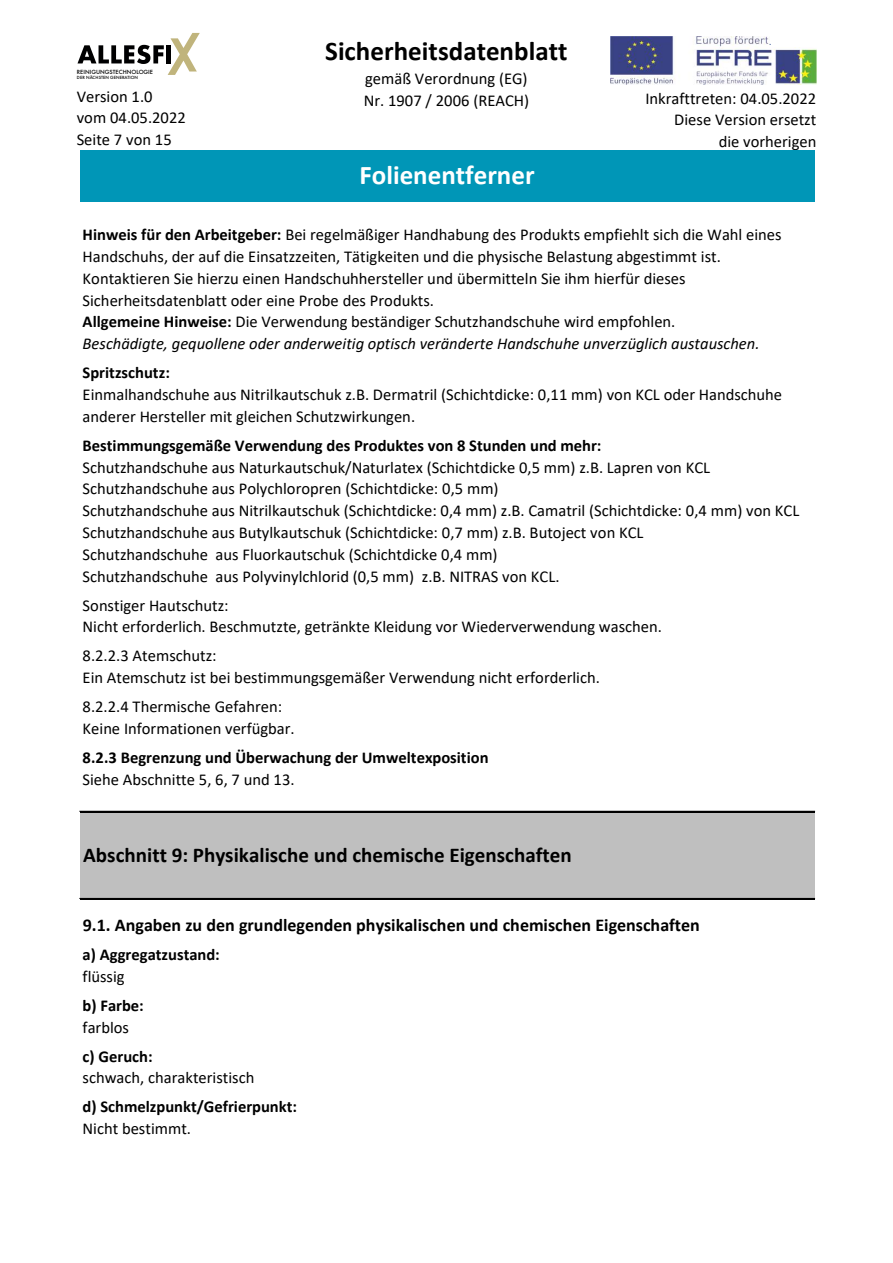
<style>
.page{position:relative;width:893px;height:1263px;background:#fff}
.page>*{position:absolute;margin:0;border:0;box-sizing:border-box;transform-origin:0 0}
.t1{font:700 27px "Calibri";color:#000}
.t2{font:700 27px "Calibri";color:#fff}
.t3{font:700 21px "Calibri";color:#000}
.t4{font:700 18px "Calibri";color:#000}
.t5{font:16.5px/21.8px "Calibri";color:#000}
.t6{font:700 16.5px "Calibri";color:#000}
.t7{font:italic 16.5px/21.8px "Calibri";color:#000}
.t8{font:10.5px "Myriad Pro";color:#2b4b90}
.t9{font:500 5.55px "Futura";color:#000001}
.t10{font:500 4.2px "Futura";color:#000001}
.s1{font-weight:700}
.s2{font-weight:700;font-style:normal}
.s3{font-style:normal}
</style>
<div class="page">
<img style="left:611px;top:37px;width:205px;height:48px">
<div style="left:80px;top:151px;width:734px;height:51px;background:#0096b7"></div>
<div style="left:80px;top:812px;width:734px;height:87px;background:#bfbfbf"></div>
<hr style="left:80px;top:811px;width:734px;height:1px;background:#000">
<hr style="left:80px;top:898px;width:734px;height:1px;background:#000">
<svg style="left:77px;top:33px;width:123px;height:42px"></svg>
<div style="left:769px;top:34px;width:48px;height:13px;background:#fff"></div>
<p class="t9" style="left:77px;top:68px;width:78px">REINIGUNGSTECHNOLOGIE</p>
<p class="t10" style="left:77px;top:75px;width:62px">DER NÄCHSTEN GENERATION</p>
<p class="t5" style="left:77px;top:85px;width:111px">Version 1.0 vom 04.05.2022<br>Seite 7 von 15</p>
<h1 class="t1" style="left:325px;top:32px;width:244px">Sicherheitsdatenblatt</h1>
<p class="t5" style="left:364px;top:68px;width:167px">gemäß Verordnung (EG)<br>Nr. 1907 / 2006 (REACH)</p>
<h1 class="t2" style="left:359px;top:156px;width:177px">Folienentferner</h1>
<p class="t8" style="left:769px;top:35px;width:4px">.</p>
<p class="t5" style="left:645px;top:87px;width:172px;text-align:right">Inkrafttreten: 04.05.2022<br>Diese Version ersetzt<br>die vorherigen</p>
<p class="t5" style="left:83px;top:223px;width:700px"><span class="s1">Hinweis für den Arbeitgeber:</span> Bei regelmäßiger Handhabung des Produkts empfiehlt sich die Wahl eines Handschuhs, der auf die Einsatzzeiten, Tätigkeiten und die physische Belastung abgestimmt ist.<br>Kontaktieren Sie hierzu einen Handschuhhersteller und übermitteln Sie ihm hierfür dieses Sicherheitsdatenblatt oder eine Probe des Produkts.</p>
<p class="t7" style="left:83px;top:310px;width:678px"><span class="s2">Allgemeine Hinweise:</span> <span class="s3">Die Verwendung beständiger Schutzhandschuhe wird empfohlen.<br></span>Beschädigte, gequollene oder anderweitig optisch veränderte Handschuhe unverzüglich austauschen.</p>
<p class="t6" style="left:83px;top:361px;width:89px">Spritzschutz:</p>
<p class="t5" style="left:83px;top:383px;width:701px">Einmalhandschuhe aus Nitrilkautschuk z.B. Dermatril (Schichtdicke: 0,11 mm) von KCL oder Handschuhe anderer Hersteller mit gleichen Schutzwirkungen.</p>
<p class="t6" style="left:83px;top:433px;width:520px">Bestimmungsgemäße Verwendung des Produktes von 8 Stunden und mehr:</p>
<p class="t5" style="left:83px;top:456px;width:718px">Schutzhandschuhe aus Naturkautschuk/Naturlatex (Schichtdicke 0,5 mm) z.B. Lapren von KCL Schutzhandschuhe aus Polychloropren (Schichtdicke: 0,5 mm)<br>Schutzhandschuhe aus Nitrilkautschuk (Schichtdicke: 0,4 mm) z.B. Camatril (Schichtdicke: 0,4 mm) von KCL Schutzhandschuhe aus Butylkautschuk (Schichtdicke: 0,7 mm) z.B. Butoject von KCL<br>Schutzhandschuhe aus Fluorkautschuk (Schichtdicke 0,4 mm)</p>
<p class="t5" style="left:83px;top:565px;width:478px">Schutzhandschuhe aus Polyvinylchlorid (0,5 mm) z.B. NITRAS von KCL.</p>
<p class="t5" style="left:83px;top:594px;width:148px">Sonstiger Hautschutz:</p>
<p class="t5" style="left:83px;top:612px;width:581px;line-height:29px">Nicht erforderlich. Beschmutzte, getränkte Kleidung vor Wiederverwendung waschen.<br>8.2.2.3 Atemschutz:</p>
<p class="t5" style="left:83px;top:662px;width:519px;line-height:29px">Ein Atemschutz ist bei bestimmungsgemäßer Verwendung nicht erforderlich.<br>8.2.2.4 Thermische Gefahren:</p>
<p class="t5" style="left:83px;top:717px;width:214px">Keine Informationen verfügbar.</p>
<p class="t6" style="left:83px;top:745px;width:407px">8.2.3 Begrenzung und Überwachung der Umweltexposition</p>
<p class="t5" style="left:83px;top:768px;width:213px">Siehe Abschnitte 5, 6, 7 und 13.</p>
<p class="t3" style="left:83px;top:840px;width:490px">Abschnitt 9: Physikalische und chemische Eigenschaften</p>
<p class="t4" style="left:83px;top:912px;width:618px">9.1. Angaben zu den grundlegenden physikalischen und chemischen Eigenschaften</p>
<p class="t6" style="left:83px;top:942px;width:139px">a) Aggregatzustand:</p>
<p class="t6" style="left:83px;top:993px;width:63px">b) Farbe:</p>
<p class="t5" style="left:83px;top:965px;width:44px">flüssig</p>
<p class="t5" style="left:83px;top:1015px;width:48px">farblos</p>
<p class="t6" style="left:83px;top:1044px;width:72px">c) Geruch:</p>
<p class="t6" style="left:83px;top:1095px;width:216px">d) Schmelzpunkt/Gefrierpunkt:</p>
<p class="t5" style="left:83px;top:1117px;width:110px">Nicht bestimmt.</p>
<p class="t5" style="left:83px;top:1066px;width:173px">schwach, charakteristisch</p>
</div>
